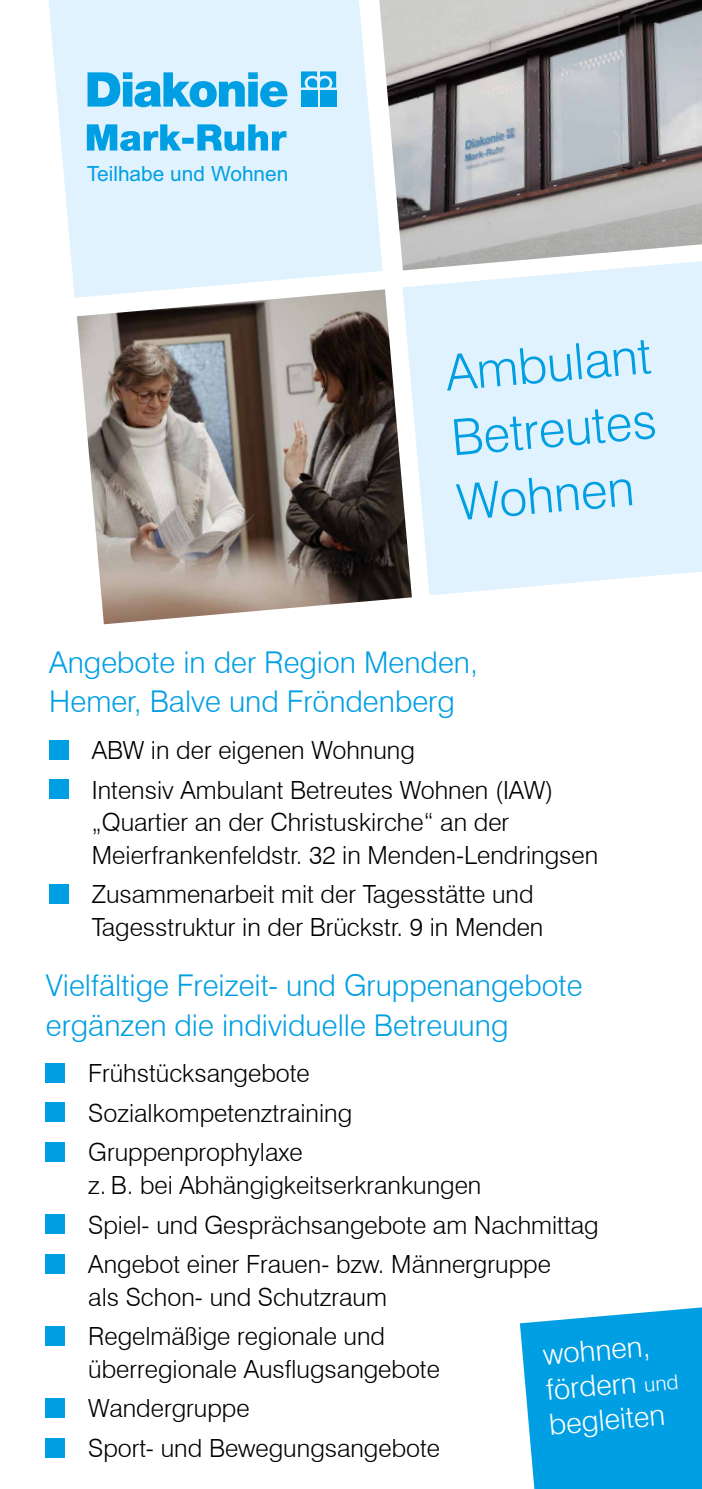
<style>
.page{position:relative;width:702px;height:1489px;background:#fff}
.page>*{position:absolute;margin:0;border:0;box-sizing:border-box;transform-origin:0 0}
.t1{font:300 50px/65px "Swiss 721 BT";color:#009fe3;text-align:justify}
.t2{font:300 30px/39.5px "Swiss 721 BT";color:#009fe3}
.t3{font:300 29.25px/35px "Swiss 721 BT";color:#fff}
.t4{font:300 25px/39.5px "Swiss 721 BT";color:#000}
.t5{font:21px "Arial";color:#009fe3}
.s1{font-size:20.5px}
</style>
<div class="page">
<img style="left:77px;top:289px;width:335px;height:335px">
<svg style="left:402px;top:270px;width:300px;height:325px;background:#dff0fa"></svg>
<svg style="left:49px;top:0;width:333px;height:298px;background:#e2f3fc"></svg>
<img style="left:379px;top:0;width:323px;height:270px">
<svg style="left:87px;top:124px;width:199px;height:27px;background:#67c5ef"></svg>
<svg style="left:87px;top:72px;width:200px;height:35px;background:#5ec2ed"></svg>
<svg style="left:301px;top:71px;width:35px;height:17px"></svg>
<div style="left:301px;top:90px;width:16px;height:17px;background:#009fe3"></div>
<div style="left:320px;top:90px;width:16px;height:17px;background:#009fe3"></div>
<div style="left:49px;top:740px;width:19px;height:19px;background:#009fe3"></div>
<div style="left:49px;top:779px;width:19px;height:19px;background:#009fe3"></div>
<div style="left:49px;top:884px;width:19px;height:19px;background:#009fe3"></div>
<div style="left:46px;top:1063px;width:19px;height:19px;background:#009fe3"></div>
<div style="left:46px;top:1102px;width:19px;height:19px;background:#009fe3"></div>
<div style="left:46px;top:1142px;width:19px;height:19px;background:#009fe3"></div>
<div style="left:46px;top:1214px;width:19px;height:19px;background:#009fe3"></div>
<div style="left:46px;top:1253px;width:19px;height:20px;background:#009fe3"></div>
<div style="left:46px;top:1325px;width:19px;height:20px;background:#009fe3"></div>
<div style="left:46px;top:1398px;width:19px;height:19px;background:#009fe3"></div>
<div style="left:46px;top:1437px;width:19px;height:19px;background:#009fe3"></div>
<svg style="left:520px;top:1307px;width:182px;height:181px;background:#15a7e5"></svg>
<p class="t5" style="left:87px;top:160px;width:203px">Teilhabe und Wohnen</p>
<h1 class="t1" style="left:443px;top:340px;width:208px;rotate:-5deg">Ambulant Betreutes Wohnen</h1>
<p class="t2" style="left:49px;top:642px;width:430px">Angebote in der Region Menden,<br>Hemer, Balve und Fröndenberg</p>
<p class="t4" style="left:92px;top:730px;width:463px">ABW in der eigenen Wohnung<br>Intensiv Ambulant Betreutes Wohnen (IAW)</p>
<p class="t4" style="left:92px;top:805px;width:508px;line-height:32.5px">„Quartier an der Christuskirche“ an der<br>Meierfrankenfeldstr. 32 in Menden-Lendringsen</p>
<p class="t4" style="left:92px;top:877px;width:453px;line-height:32.5px">Zusammenarbeit mit der Tagesstätte und<br>Tagesstruktur in der Brückstr. 9 in Menden</p>
<p class="t2" style="left:46px;top:965px;width:538px">Vielfältige Freizeit- und Gruppenangebote ergänzen die individuelle Betreuung</p>
<p class="t4" style="left:88px;top:1053px;width:265px">Frühstücksangebote<br>Sozialkompetenztraining<br>Gruppenprophylaxe</p>
<p class="t4" style="left:88px;top:1165px;width:512px">z. B. bei Abhängigkeitserkrankungen<br>Spiel- und Gesprächsangebote am Nachmittag<br>Angebot einer Frauen- bzw. Männergruppe</p>
<p class="t4" style="left:88px;top:1276px;width:300px">als Schon- und Schutzraum<br>Regelmäßige regionale und</p>
<p class="t4" style="left:88px;top:1348px;width:353px">überregionale Ausflugsangebote<br>Wandergruppe<br>Sport- und Bewegungsangebote</p>
<p class="t3" style="left:541px;top:1336px;width:134px;rotate:-5deg">wohnen, fördern <span class="s1">und </span>begleiten</p>
</div>
